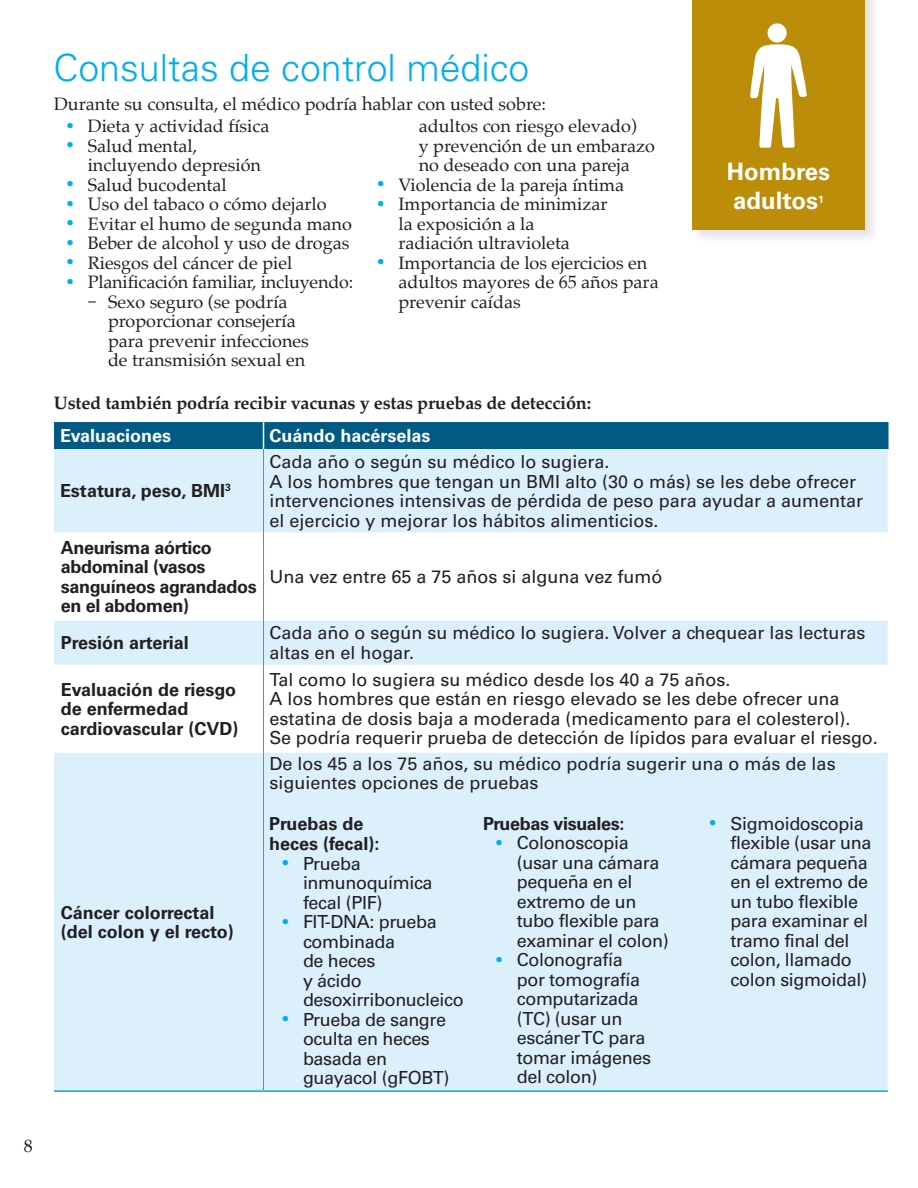
<style>
.page{position:relative;width:918px;height:1188px;background:#fff}
.page>*{position:absolute;margin:0;border:0;box-sizing:border-box;transform-origin:0 0}
.t1{font:300 37.5px "Univers LT Std";color:#00aeef}
.t2{font:700 24px/28.8px "Univers LT Std";color:#fff}
.t3{font:18px/19.5px "Univers LT Std";letter-spacing:-.005em;color:#231f20}
.t4{font:18px/19.5px "Palatino";color:#231f20}
.t5{font:700 18px/19.5px "Univers LT Std";color:#231f20}
.t6{font:700 18px/19.5px "Univers LT Std";letter-spacing:-.02em;color:#231f20}
.t7{font:700 18px "Palatino";letter-spacing:-.01em;color:#231f20}
.t8{font:700 18px "Univers LT Std";color:#fff}
.t9{font:15px "Univers LT Std";color:#00aeef}
.t10{font:700 10.2px "Univers LT Std";color:#fff}
.s1{font-family:"Univers LT Std";font-size:15px;color:#00aeef}
.s2{font-family:"Univers LT Std";font-size:15px}
.s3{font-size:15px;color:#00aeef}
</style>
<div class="page">
<div style="left:691px;top:0;width:189px;height:245px;background:#231f20;opacity:.13"></div>
<div style="left:692px;top:0;width:173px;height:230px;background:#bc8d09"></div>
<div style="left:54px;top:449px;width:834px;height:641px;background:#dcf0fc"></div>
<svg style="left:54px;top:533px;width:834px;height:220px"></svg>
<div style="left:54px;top:422px;width:833px;height:27px;background:#005a84"></div>
<hr style="left:887px;top:422px;width:2px;height:27px;background:#005a84">
<hr style="left:263px;top:449px;width:1px;height:84px;background:#00aeef">
<hr style="left:263px;top:533px;width:1px;height:87px;background:#00aeef">
<hr style="left:263px;top:620px;width:1px;height:45px;background:#00aeef">
<hr style="left:263px;top:665px;width:1px;height:88px;background:#00aeef">
<hr style="left:263px;top:753px;width:1px;height:337px;background:#00aeef">
<hr style="left:54px;top:1090px;width:210px;height:2px;background:#00aeef">
<hr style="left:264px;top:1090px;width:624px;height:2px;background:#00aeef">
<div style="left:767px;top:23px;width:20px;height:20px;background:#fff;border-radius:50%"></div>
<svg style="left:750px;top:44px;width:57px;height:104px"></svg>
<p class="t4" style="left:24px;top:1136px;width:10px">8</p>
<h3 class="t1" style="left:53px;top:45px;width:477px">Consultas de control médico</h3>
<p class="t4" style="left:54px;top:94px;width:493px">Durante su consulta, el médico podría hablar con usted sobre:</p>
<p class="t4" style="left:68px;top:116px;width:203px"><span class="s1">•</span> Dieta y actividad física</p>
<p class="t4" style="left:88px;top:136px;width:175px;text-indent:-20px"><span class="s1">•</span> Salud mental, incluyendo depresión</p>
<p class="t4" style="left:68px;top:175px;width:161px"><span class="s1">•</span> Salud bucodental</p>
<p class="t4" style="left:68px;top:194px;width:261px"><span class="s1">•</span> Uso del tabaco o cómo dejarlo</p>
<p class="t4" style="left:68px;top:214px;width:286px"><span class="s1">•</span> Evitar el humo de segunda mano</p>
<p class="t4" style="left:68px;top:233px;width:283px"><span class="s1">•</span> Beber de alcohol y uso de drogas</p>
<p class="t4" style="left:68px;top:253px;width:226px"><span class="s1">•</span> Riesgos del cáncer de piel</p>
<p class="t9" style="left:68px;top:273px;width:7px">•</p>
<p class="t4" style="left:88px;top:272px;width:267px">Planificación familiar, incluyendo:</p>
<p class="t4" style="left:108px;top:292px;width:202px;text-indent:-20px"><span class="s2">–</span> Sexo seguro (se podría proporcionar consejería para prevenir infecciones de transmisión sexual en</p>
<p class="t4" style="left:419px;top:116px;width:238px">adultos con riesgo elevado)<br>y prevención de un embarazo no deseado con una pareja</p>
<p class="t4" style="left:378px;top:175px;width:247px"><span class="s1">•</span> Violencia de la pareja íntima</p>
<p class="t4" style="left:399px;top:194px;width:210px;text-indent:-20px"><span class="s1">•</span> Importancia de minimizar la exposición a la radiación ultravioleta</p>
<p class="t4" style="left:399px;top:253px;width:262px;text-indent:-20px"><span class="s1">•</span> Importancia de los ejercicios en adultos mayores de 65 años para prevenir caídas</p>
<p class="t7" style="left:54px;top:388px;width:539px">Usted también podría recibir vacunas y estas pruebas de detección:</p>
<p class="t8" style="left:60px;top:425px;width:113px">Evaluaciones</p>
<p class="t8" style="left:270px;top:425px;width:163px">Cuándo hacérselas</p>
<h2 class="t2" style="left:727px;top:158px;width:105px">Hombres adultos</h2>
<h2 class="t10" style="left:818px;top:194px;width:7px">1</h2>
<p class="t5" style="left:60px;top:481px;width:172px">Estatura, peso, BMI<sup>3</sup></p>
<p class="t6" style="left:61px;top:538px;width:198px">Aneurisma aórtico abdominal (vasos sanguíneos agrandados en el abdomen)</p>
<p class="t3" style="left:270px;top:452px;width:342px">Cada año o según su médico lo sugiera.</p>
<p class="t3" style="left:270px;top:472px;width:595px">A los hombres que tengan un BMI alto (30 o más) se les debe ofrecer intervenciones intensivas de pérdida de peso para ayudar a aumentar el ejercicio y mejorar los hábitos alimenticios.</p>
<p class="t3" style="left:270px;top:567px;width:395px">Una vez entre 65 a 75 años si alguna vez fumó</p>
<p class="t5" style="left:61px;top:633px;width:130px">Presión arterial</p>
<p class="t3" style="left:270px;top:623px;width:598px">Cada año o según su médico lo sugiera. Volver a chequear las lecturas altas en el hogar.</p>
<p class="t5" style="left:61px;top:680px;width:179px">Evaluación de riesgo de enfermedad cardiovascular (CVD)</p>
<p class="t3" style="left:270px;top:670px;width:463px">Tal como lo sugiera su médico desde los 40 a 75 años.</p>
<p class="t3" style="left:270px;top:689px;width:583px">A los hombres que están en riesgo elevado se les debe ofrecer una estatina de dosis baja a moderada (medicamento para el colesterol).</p>
<p class="t3" style="left:270px;top:728px;width:610px">Se podría requerir prueba de detección de lípidos para evaluar el riesgo.</p>
<p class="t5" style="left:61px;top:903px;width:175px">Cáncer colorrectal (del colon y el recto)</p>
<p class="t3" style="left:270px;top:754px;width:568px">De los 45 a los 75 años, su médico podría sugerir una o más de las siguientes opciones de pruebas</p>
<p class="t5" style="left:269px;top:814px;width:112px;line-height:20.2px">Pruebas de heces (fecal):</p>
<p class="t3" style="left:303px;top:854px;width:131px;text-indent:-20px"><span class="s3">•</span> Prueba inmunoquímica fecal (PIF)</p>
<p class="t3" style="left:303px;top:912px;width:162px;text-indent:-20px"><span class="s3">•</span> FIT-DNA: prueba combinada<br>de heces<br>y ácido desoxirribonucleico</p>
<p class="t3" style="left:303px;top:1010px;width:148px;text-indent:-20px"><span class="s3">•</span> Prueba de sangre oculta en heces basada en guayacol (gFOBT)</p>
<p class="t6" style="left:483px;top:814px;width:143px">Pruebas visuales:</p>
<p class="t3" style="left:517px;top:833px;width:153px;text-indent:-20px"><span class="s3">•</span> Colonoscopia (usar una cámara pequeña en el extremo de un tubo flexible para examinar el colon)</p>
<p class="t3" style="left:517px;top:950px;width:136px;text-indent:-20px"><span class="s3">•</span> Colonografía por tomografía computarizada (TC) (usar un escáner TC para tomar imágenes del colon)</p>
<p class="t3" style="left:730px;top:814px;width:142px;text-indent:-20px"><span class="s3">•</span> Sigmoidoscopia flexible (usar una cámara pequeña en el extremo de un tubo flexible para examinar el tramo final del colon, llamado colon sigmoidal)</p>
</div>
